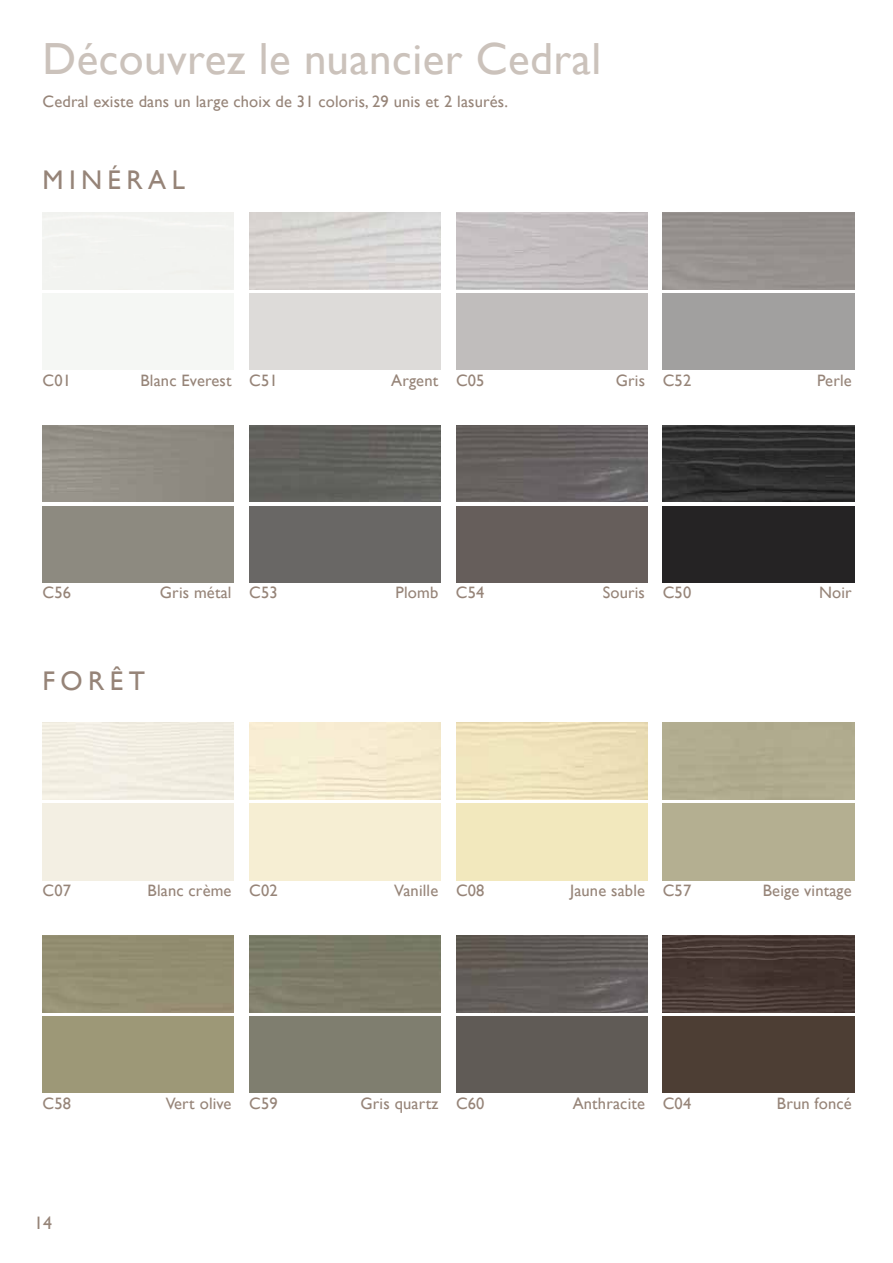
<style>
.page{position:relative;width:893px;height:1263px;background:#fff}
.page>*{position:absolute;margin:0;border:0;box-sizing:border-box;transform-origin:0 0}
.t1{font:45px "Gill Sans";letter-spacing:.01em;color:#cbc2bb}
.t2{font:27px "Gill Sans";letter-spacing:.2em;color:#968478}
.t3{font:18px "Gill Sans";color:#968478}
.t4{font:16.5px "Gill Sans";letter-spacing:.01em;color:#968478}
</style>
<div class="page">
<img style="left:249px;top:425px;width:192px;height:77px">
<div style="left:249px;top:506px;width:192px;height:77px;background:#696765"></div>
<img style="left:249px;top:935px;width:192px;height:77px">
<img style="left:456px;top:425px;width:191px;height:77px">
<div style="left:456px;top:506px;width:191px;height:77px;background:#665e5b"></div>
<img style="left:456px;top:935px;width:191px;height:77px">
<div style="left:456px;top:1016px;width:191px;height:77px;background:#605b56"></div>
<img style="left:663px;top:425px;width:191px;height:77px">
<div style="left:663px;top:506px;width:191px;height:77px;background:#252324"></div>
<img style="left:663px;top:935px;width:191px;height:77px">
<div style="left:663px;top:1016px;width:191px;height:77px;background:#4d3e34"></div>
<h1 class="t1" style="left:43px;top:32px;width:560px">Découvrez le nuancier Cedral</h1>
<p class="t4" style="left:43px;top:92px;width:467px">Cedral existe dans un large choix de 31 coloris, 29 unis et 2 lasurés.</p>
<h2 class="t2" style="left:43px;top:164px;width:144px">MINÉRAL</h2>
<p class="t4" style="left:43px;top:370px;width:30px">C01</p>
<p class="t4" style="left:141px;top:370px;width:139px">Blanc Everest C51</p>
<p class="t4" style="left:391px;top:370px;width:95px">Argent C05</p>
<p class="t4" style="left:616px;top:370px;width:77px">Gris C52</p>
<p class="t4" style="left:817px;top:370px;width:36px">Perle</p>
<p class="t4" style="left:43px;top:583px;width:30px">C56</p>
<p class="t4" style="left:160px;top:583px;width:119px">Gris métal C53</p>
<p class="t4" style="left:395px;top:583px;width:91px">Plomb C54</p>
<p class="t4" style="left:603px;top:583px;width:90px">Souris C50</p>
<p class="t4" style="left:819px;top:583px;width:34px">Noir</p>
<h2 class="t2" style="left:43px;top:665px;width:104px">FORÊT</h2>
<p class="t4" style="left:43px;top:881px;width:30px">C07</p>
<p class="t4" style="left:148px;top:881px;width:132px">Blanc crème C02</p>
<p class="t4" style="left:394px;top:881px;width:92px">Vanille C08</p>
<p class="t4" style="left:570px;top:881px;width:123px">Jaune sable C57</p>
<p class="t4" style="left:763px;top:881px;width:90px">Beige vintage</p>
<p class="t4" style="left:43px;top:1093px;width:30px">C58</p>
<p class="t4" style="left:166px;top:1093px;width:114px">Vert olive C59</p>
<p class="t4" style="left:361px;top:1093px;width:125px">Gris quartz C60</p>
<p class="t4" style="left:573px;top:1093px;width:120px">Anthracite C04</p>
<p class="t4" style="left:777px;top:1093px;width:76px">Brun foncé</p>
<p class="t3" style="left:34px;top:1212px;width:20px">14</p>
</div>
